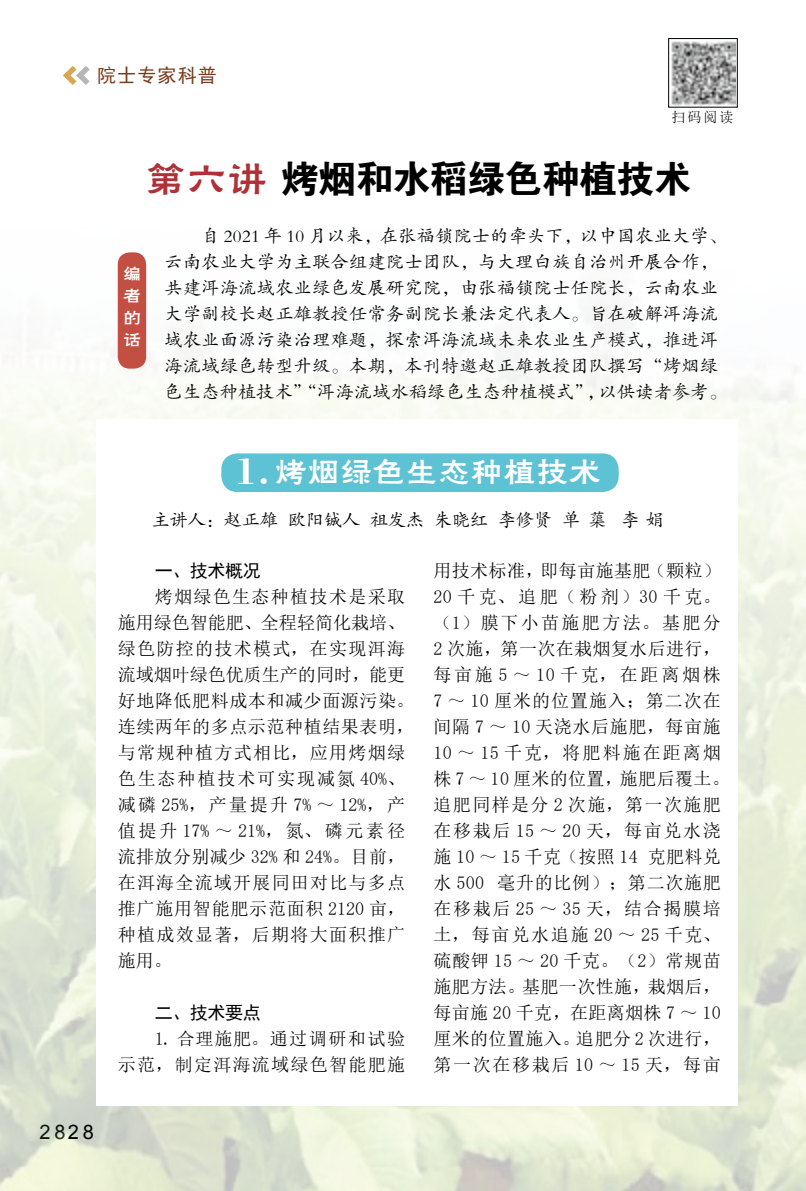
<style>
.page{position:relative;width:806px;height:1191px;background:#fff}
.page>*{position:absolute;margin:0;border:0;box-sizing:border-box;transform-origin:0 0}
.t1{font:38px "FZDHTJW GB1 0";letter-spacing:-.02em;color:#000}
.t2{font:32px "FZHLJW GB1 0";letter-spacing:.02em;color:#fff}
.t3{font:20px "Arial";color:#000}
.t4{font:19px "Sim Hei";letter-spacing:.06em;color:#773b18}
.t5{font:18px/26px "Sim Sun";letter-spacing:.04em;color:#000}
.t6{font:18px/26px "Sim Sun";letter-spacing:.065em;color:#000}
.t7{font:18px/26px "FZKTK GBK1 0";letter-spacing:.025em;color:#000}
.t8{font:18px/26px "Sim Sun";letter-spacing:.07em;color:#000;text-align:right}
.t9{font:18px "FZKTK GBK1 0";color:#000}
.t10{font:18px "Sim Hei";letter-spacing:-.02em;color:#000}
.t11{font:18px/22px "FZHLJW GB1 0";color:#fff;text-align:justify}
.t12{font:14px "Sim Sun";color:#000}
.s1{font-family:"FZHLJW GB1 0";font-size:40px;color:#af3137}
.s2{font-family:"Bodoni BT";font-weight:700;font-size:38px}
</style>
<div class="page">
<img style="left:0;top:38px;width:805px;height:1153px">
<div style="left:96px;top:420px;width:641px;height:686px;background:#fff"></div>
<div style="left:221px;top:453px;width:397px;height:39px;background:#5dc2d3;border-radius:16px"></div>
<img style="left:670px;top:40px;width:65px;height:65px">
<div style="left:668px;top:38px;width:69px;height:69px;border:1px solid #000"></div>
<div style="left:118px;top:252px;width:28px;height:117px;background:#c34f43;border-radius:12px"></div>
<svg style="left:63px;top:66px;width:27px;height:19px"></svg>
<p class="t4" style="left:97px;top:65px;width:121px">院士专家科普</p>
<p class="t12" style="left:671px;top:110px;width:63px">扫码阅读</p>
<h1 class="t1" style="left:145px;top:158px;width:547px"><span class="s1">第六讲</span> 烤烟和水稻绿色种植技术</h1>
<p class="t11" style="left:123px;top:263px;width:19px">编者的话</p>
<p class="t7" style="left:164px;top:223px;width:563px;text-indent:37px">自 2021 年 10 月以来，在张福锁院士的牵头下，以中国农业大学、云南农业大学为主联合组建院士团队，与大理白族自治州开展合作，共建洱海流域农业绿色发展研究院，由张福锁院士任院长，云南农业大学副校长赵正雄教授任常务副院长兼法定代表人。旨在破解洱海流域农业面源污染治理难题，探索洱海流域未来农业生产模式，推进洱海流域绿色转型升级。本期，本刊特邀赵正雄教授团队撰写“烤烟绿色生态种植技术”“洱海流域水稻绿色生态种植模式”，以供读者参考。</p>
<h2 class="t2" style="left:234px;top:454px;width:367px"><span class="s2">1.</span>烤烟绿色生态种植技术</h2>
<p class="t9" style="left:152px;top:510px;width:513px">主讲人：赵正雄 欧阳铖人 祖发杰 朱晓红 李修贤 单 蕖 李娟</p>
<p class="t3" style="left:39px;top:1118px;width:56px">2828</p>
<p class="t10" style="left:154px;top:561px;width:108px">一、技术概况</p>
<p class="t6" style="left:118px;top:583px;width:298px;text-indent:37px">烤烟绿色生态种植技术是采取施用绿色智能肥、全程轻简化栽培、绿色防控的技术模式，在实现洱海流域烟叶绿色优质生产的同时，能更好地降低肥料成本和减少面源污染。连续两年的多点示范种植结果表明，与常规种植方式相比，应用烤烟绿色生态种植技术可实现减氮 40%、减磷 25%，产量提升 7% ～ 12%，产值提升 17% ～ 21%，氮、磷元素径流排放分别减少 32% 和 24%。目前，在洱海全流域开展同田对比与多点推广施用智能肥示范面积 2120 亩，种植成效显著，后期将大面积推广施用。</p>
<p class="t10" style="left:154px;top:1003px;width:108px">二、技术要点</p>
<p class="t8" style="left:118px;top:1025px;width:288px">1. 合理施肥。通过调研和试验<br>示范，制定洱海流域绿色智能肥施</p>
<p class="t5" style="left:433px;top:557px;width:298px">用技术标准，即每亩施基肥（颗粒）<br>20 千克、追肥（粉剂）30 千克。（1）膜下小苗施肥方法。基肥分<br>2 次施，第一次在栽烟复水后进行，每亩施 5 ～ 10 千克，在距离烟株<br>7 ～ 10 厘米的位置施入；第二次在间隔 7 ～ 10 天浇水后施肥，每亩施<br>10 ～ 15 千克，将肥料施在距离烟株 7 ～ 10 厘米的位置，施肥后覆土。追肥同样是分 2 次施，第一次施肥在移栽后 15 ～ 20 天，每亩兑水浇施 10 ～ 15 千克（按照 14 克肥料兑水 500 毫升的比例）；第二次施肥在移栽后 25 ～ 35 天，结合揭膜培土，每亩兑水追施 20 ～ 25 千克、硫酸钾 15 ～ 20 千克。（2）常规苗施肥方法。基肥一次性施，栽烟后，每亩施 20 千克，在距离烟株 7 ～ 10厘米的位置施入。追肥分 2 次进行，第一次在移栽后 10 ～ 15 天，每亩</p>
</div>
